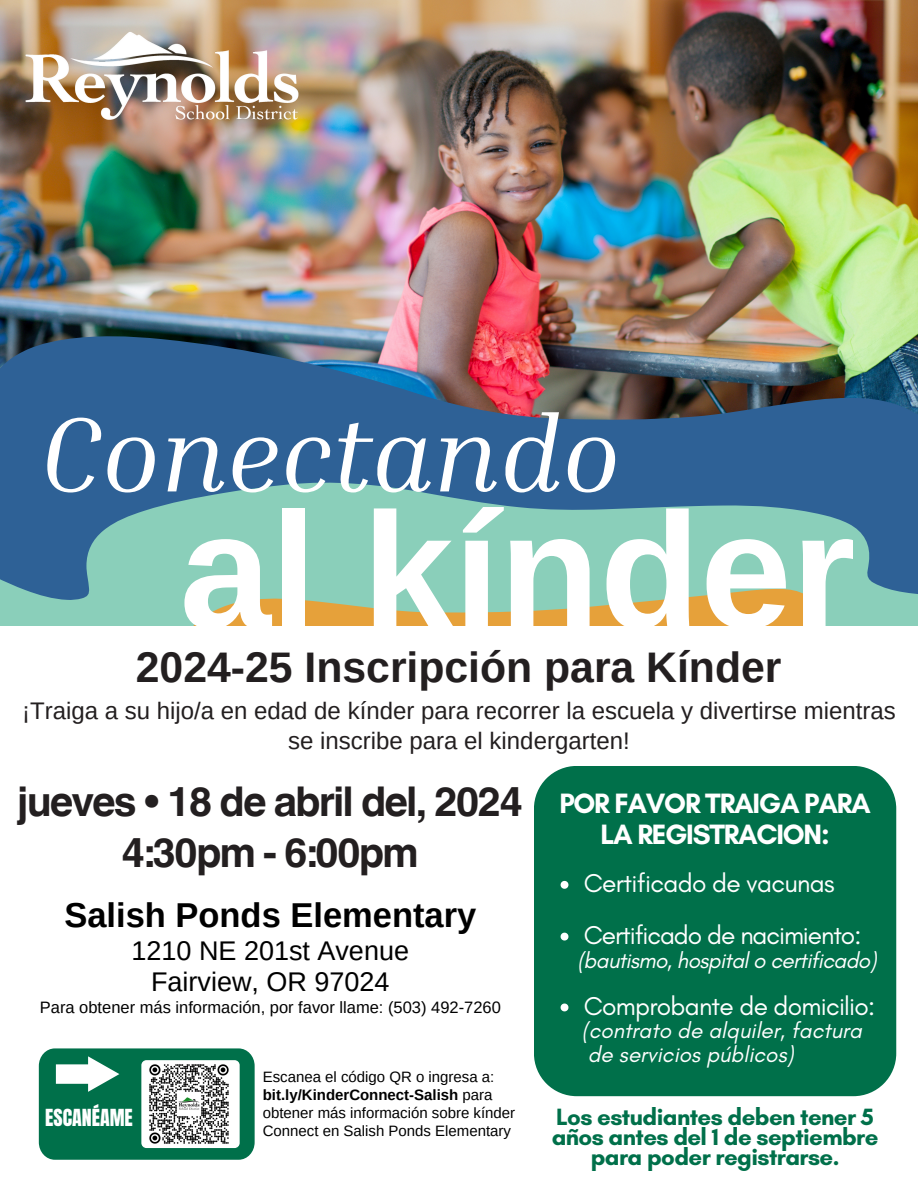
<style>
.page{position:relative;width:918px;height:1188px;background:#fff}
.page>*{position:absolute;margin:0;border:0;box-sizing:border-box;transform-origin:0 0}
.t1{font:700 164.4px "Arimo";color:#fff}
.t2{font:italic 106.95px "Inria Serif";color:#fff}
.t3{font:700 42.75px "Arimo";color:#231f20}
.t4{font:700 41.1px/50.7px "Helvetica World";letter-spacing:-.045em;color:#231f20;text-align:center}
.t5{font:700 34.5px "Arimo";color:#000}
.t6{font:700 28.5px/31.5px "Glacial Indifference";letter-spacing:-.045em;color:#fff;text-align:center}
.t7{font:27px/31.5px "Arimo";color:#000;text-align:center}
.t8{font:26.25px "Glacial Indifference";letter-spacing:-.03em;color:#fff}
.t9{font:24px/30.3px "Arimo";color:#231f20;text-align:center}
.t10{font:700 24px/20.2px "Glacial Indifference";letter-spacing:-.025em;color:#00704a;text-align:center}
.t11{font:italic 22.5px "Glacial Indifference";color:#fff}
.t12{font:italic 22.5px "Glacial Indifference";letter-spacing:-.03em;color:#fff}
.t13{font:19.95px "Anton";color:#fff}
.t14{font:16.5px "Arimo";color:#000}
.t15{font:15px/18px "Arimo";color:#000}
.s1{font-weight:700}
</style>
<div class="page">
<img style="left:0;top:0;width:918px;height:267px">
<img style="left:0;top:267px;width:918px;height:160px">
<svg style="left:0;top:427px;width:918px;height:113px;background:#477fa0"></svg>
<svg style="left:0;top:540px;width:918px;height:86px;background:#91bda0"></svg>
<div style="left:534px;top:766px;width:362px;height:330px;background:#00704a"></div>
<img style="left:22px;top:22px;width:282px;height:109px">
<svg style="left:39px;top:1048px;width:215px;height:112px"></svg>
<img style="left:147px;top:1061px;width:85px;height:85px">
<svg style="left:561px;top:881px;width:7px;height:8px"></svg>
<svg style="left:561px;top:933px;width:7px;height:8px"></svg>
<svg style="left:561px;top:1004px;width:7px;height:7px"></svg>
<div style="left:48px;top:1096px;width:87px;height:60px;background:#00704a;border-radius:10px"></div>
<p class="t2" style="left:39px;top:387px;width:584px">Conectando</p>
<p class="t1" style="left:180px;top:479px;width:677px">al kínder</p>
<h4 class="t3" style="left:136px;top:643px;width:647px">2024-25 Inscripción para Kínder</h4>
<p class="t9" style="left:22px;top:695px;width:875px">¡Traiga a su hijo/a en edad de kínder para recorrer la escuela y divertirse mientras se inscribe para el kindergarten!</p>
<h2 class="t4" style="left:17px;top:772px;width:507px">jueves • 18 de abril del, 2024<br>4:30pm - 6:00pm</h2>
<h1 class="t5" style="left:64px;top:896px;width:414px">Salish Ponds Elementary</h1>
<h1 class="t7" style="left:132px;top:935px;width:279px">1210 NE 201st Avenue<br>Fairview, OR 97024</h1>
<p class="t14" style="left:40px;top:998px;width:462px">Para obtener más información, por favor llame: (503) 492-7260</p>
<p class="t13" style="left:45px;top:1104px;width:89px">ESCANÉAME</p>
<p class="t15" style="left:263px;top:1067px;width:233px">Escanea el código QR o ingresa a:</p>
<h3 class="t15" style="left:263px;top:1085px;width:254px"><span class="s1">bit.ly/KinderConnect-Salish</span> para obtener más información sobre kínder<br>Connect en Salish Ponds Elementary</h3>
<p class="t6" style="left:559px;top:787px;width:313px">POR FAVOR TRAIGA PARA<br>LA REGISTRACION:</p>
<p class="t8" style="left:584px;top:867px;width:252px">Certificado de vacunas</p>
<p class="t8" style="left:584px;top:919px;width:279px">Certificado de nacimiento:</p>
<p class="t12" style="left:577px;top:946px;width:301px">(bautismo, hospital o certificado)</p>
<h5 class="t8" style="left:584px;top:990px;width:293px">Comprobante de domicilio:</h5>
<p class="t11" style="left:582px;top:1017px;width:282px">(contrato de alquiler, factura</p>
<p class="t11" style="left:588px;top:1041px;width:207px">de servicios públicos)</p>
<p class="t10" style="left:552px;top:1106px;width:328px">Los estudiantes deben tener 5 años antes del 1 de septiembre para poder registrarse.</p>
</div>
